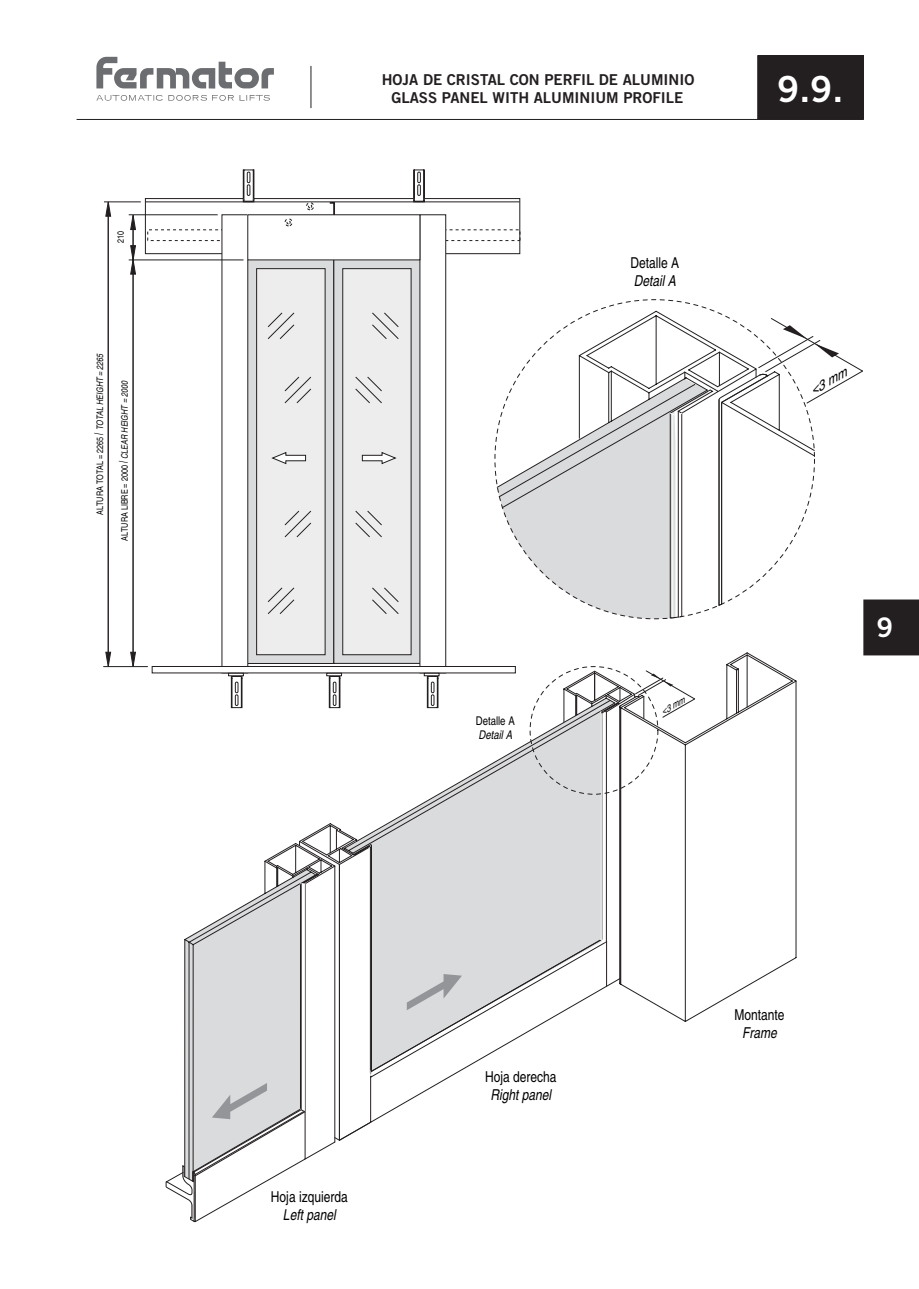
<style>
.page{position:relative;width:919px;height:1289px;background:#fff}
.page>*{position:absolute;margin:0;border:0;box-sizing:border-box;transform-origin:0 0}
.t1{font:36px "Trade Gothic Bold Two";color:#fff}
.t2{font:27px "Trade Gothic Bold Two";color:#fff}
.t3{font:15px/18px "Trade Gothic Bold Two";color:#231f20;text-align:center}
.t4{font:15px "Helvetica";color:#000;scale:.8 1}
.t5{font:italic 15px "Helvetica";color:#000;scale:.8 1}
.t6{font:italic 13.05px "Helvetica";color:#000}
.t7{font:12px "Helvetica";color:#000;scale:.8 1}
.t8{font:italic 12px "Helvetica";color:#000;scale:.8 1}
.t9{font:italic 9.15px "Helvetica";color:#000;scale:.92 1}
.t10{font:9px "Helvetica";color:#000;scale:.8 1}
.s1{font-family:"Arial Narrow";font-size:12px}
.s2{font-style:italic}
</style>
<div class="page">
<div style="left:863px;top:600px;width:55px;height:55px;background:#231f20"></div>
<div style="left:863px;top:600px;width:55px;height:55px;border:1px solid #231f20"></div>
<hr style="left:310px;top:66px;width:1px;height:42px;background:#231f20">
<hr style="left:77px;top:119px;width:786px;height:1px;background:#231f20">
<div style="left:757px;top:56px;width:106px;height:63px;background:#231f20"></div>
<div style="left:757px;top:55px;width:106px;height:64px;border:1px solid #231f20"></div>
<svg style="left:96px;top:57px;width:178px;height:44px"></svg>
<svg style="left:264px;top:670px;width:355px;height:472px"></svg>
<svg style="left:303px;top:711px;width:303px;height:400px"></svg>
<svg style="left:619px;top:671px;width:177px;height:350px"></svg>
<svg style="left:369px;top:940px;width:235px;height:135px"></svg>
<svg style="left:502px;top:508px;width:173px;height:111px;fill:#dadbdd"></svg>
<svg style="left:496px;top:311px;width:234px;height:197px"></svg>
<div style="left:145px;top:198px;width:375px;height:56px;border:1px solid #231f20"></div>
<hr style="left:145px;top:201px;width:374px;height:1px;background:#231f20">
<div style="left:222px;top:215px;width:26px;height:458px;background:#fff"></div>
<div style="left:420px;top:215px;width:25px;height:458px;background:#fff"></div>
<div style="left:419px;top:214px;width:27px;height:459px;border:1px solid #231f20"></div>
<div style="left:152px;top:666px;width:363px;height:7px;background:#fff"></div>
<div style="left:152px;top:666px;width:363px;height:7px;border:1px solid #231f20"></div>
<svg style="left:413px;top:170px;width:11px;height:14px"></svg>
<svg style="left:243px;top:170px;width:11px;height:14px"></svg>
<svg style="left:231px;top:184px;width:207px;height:524px"></svg>
<div style="left:424px;top:673px;width:15px;height:3px;border:1px solid #231f20"></div>
<div style="left:228px;top:673px;width:15px;height:3px;border:1px solid #231f20"></div>
<div style="left:326px;top:673px;width:16px;height:3px;border:1px solid #231f20"></div>
<svg style="left:330px;top:202px;width:5px;height:13px"></svg>
<svg style="left:601px;top:710px;width:4px;height:3px"></svg>
<hr style="left:103px;top:666px;width:45px;height:1px;background:#231f20">
<hr style="left:129px;top:260px;width:114px;height:1px;background:#231f20">
<hr style="left:129px;top:214px;width:89px;height:1px;background:#231f20">
<hr style="left:104px;top:202px;width:37px;height:1px;background:#231f20">
<svg style="left:130px;top:215px;width:6px;height:15px"></svg>
<svg style="left:130px;top:652px;width:6px;height:15px"></svg>
<svg style="left:130px;top:245px;width:6px;height:29px"></svg>
<hr style="left:133px;top:225px;width:1px;height:434px;background:#231f20">
<svg style="left:105px;top:201px;width:6px;height:15px"></svg>
<svg style="left:105px;top:652px;width:6px;height:15px"></svg>
<hr style="left:108px;top:211px;width:1px;height:448px;background:#231f20">
<svg style="left:669px;top:318px;width:193px;height:300px"></svg>
<svg style="left:620px;top:652px;width:176px;height:93px"></svg>
<svg style="left:166px;top:869px;width:150px;height:352px"></svg>
<p class="t10" style="left:115px;top:243px;width:17px;rotate:-90deg">210</p>
<p class="t10" style="left:95px;top:515px;width:203px;rotate:-90deg">ALTURA TOTAL = 2265 <span class="s1">/</span> <span class="s2">TOTAL HEIGHT = 2265</span></p>
<p class="t10" style="left:120px;top:541px;width:201px;rotate:-90deg">ALTURA LIBRE = 2000 <span class="s1">/</span> <span class="s2">CLEAR HEIGHT = 2000</span></p>
<h3 class="t3" style="left:382px;top:71px;width:314px">HOJA DE CRISTAL CON PERFIL DE ALUMINIO<br>GLASS PANEL WITH ALUMINIUM PROFILE</h3>
<h3 class="t4" style="left:630px;top:254px;width:62px">Detalle A</h3>
<h3 class="t5" style="left:633px;top:272px;width:54px">Detail A</h3>
<h1 class="t1" style="left:777px;top:66px;width:67px">9.9.</h1>
<h3 class="t6" style="left:806px;top:385px;width:42px;rotate:-30deg">&lt;3 mm</h3>
<h3 class="t7" style="left:475px;top:713px;width:50px">Detalle A</h3>
<h3 class="t8" style="left:478px;top:727px;width:44px">Detail A</h3>
<p class="t9" style="left:658px;top:708px;width:30px;rotate:-30deg">&lt;3 mm</p>
<h2 class="t2" style="left:876px;top:610px;width:18px">9</h2>
<h3 class="t4" style="left:271px;top:1188px;width:97px">Hoja izquierda</h3>
<h3 class="t5" style="left:283px;top:1206px;width:67px">Left panel</h3>
<h3 class="t4" style="left:485px;top:1068px;width:91px">Hoja derecha</h3>
<h3 class="t5" style="left:490px;top:1086px;width:77px">Right panel</h3>
<h3 class="t4" style="left:734px;top:1006px;width:64px">Montante</h3>
<h3 class="t5" style="left:742px;top:1024px;width:45px">Frame</h3>
</div>
